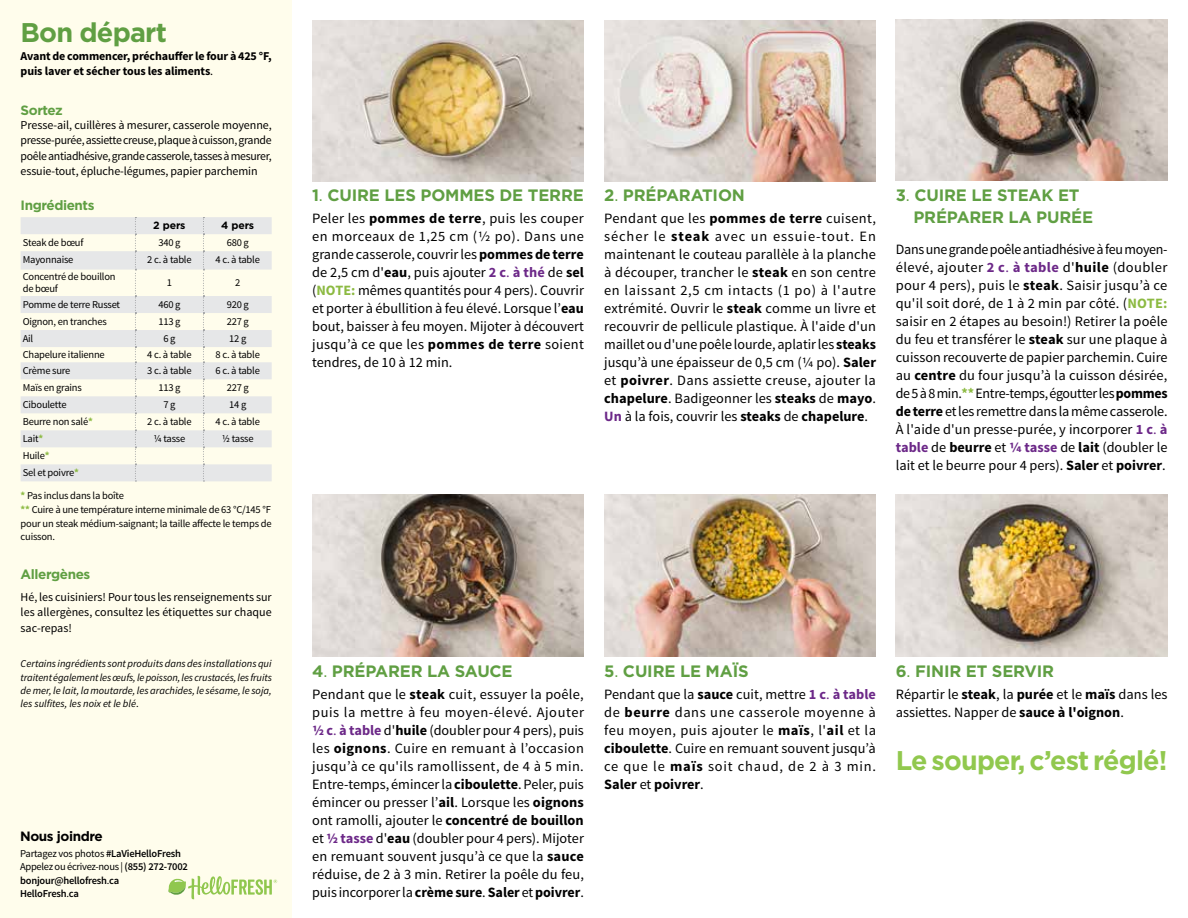
<style>
.page{position:relative;width:1188px;height:918px;background:#fff}
.page>*{position:absolute;margin:0;border:0;box-sizing:border-box;transform-origin:0 0}
.t1{font:700 27px "Gotham";letter-spacing:-.03em;color:#91c84e}
.t2{font:700 27px "Gotham";letter-spacing:-.03em;color:#609f43}
.t3{font:700 16.5px/22.2px "Gotham";letter-spacing:-.01em;color:#609f43}
.t4{font:14.25px/18px "Source Sans Pro";color:#000;text-align:justify}
.t5{font:700 13.5px "Gotham";letter-spacing:-.03em;color:#609f43}
.t6{font:700 13.5px "Gotham";letter-spacing:-.03em;color:#000}
.t7{font:12px/15.3px "Source Sans Pro";letter-spacing:-.01em;color:#000;text-align:justify}
.t8{font:700 12px/15.3px "Source Sans Pro";letter-spacing:-.01em;color:#000}
.t9{font:10.5px/13.6px "Source Sans Pro";letter-spacing:-.02em;color:#000}
.t10{font:italic 10.5px/13.5px "Source Sans Pro";color:#000;text-align:justify}
.t11{font:600 10.5px/13.5px "Source Sans Pro";letter-spacing:-.02em;color:#000}
.t12{font:700 10.5px "Gotham";letter-spacing:-.01em;color:#000}
.s1{font-weight:400}
.s2{font-weight:700;color:#8cba42}
.s3{font-style:normal}
.s4{font-weight:700}
.s5{font-weight:700;color:#6c2888}
.s6{color:#6c2888}
</style>
<div class="page">
<div style="left:0;top:0;width:292px;height:918px;background:#fffdec"></div>
<svg style="left:21px;top:217px;width:251px;height:264px;fill:#eaebe8"></svg>
<svg style="left:203px;top:217px;width:1px;height:265px"></svg>
<svg style="left:135px;top:217px;width:1px;height:265px"></svg>
<svg style="left:168px;top:876px;width:109px;height:23px"></svg>
<img style="left:312px;top:495px;width:272px;height:162px">
<img style="left:604px;top:495px;width:272px;height:162px">
<img style="left:896px;top:495px;width:271px;height:162px">
<img style="left:896px;top:20px;width:272px;height:160px">
<img style="left:604px;top:20px;width:272px;height:161px">
<img style="left:312px;top:20px;width:272px;height:161px">
<h1 class="t2" style="left:21px;top:15px;width:148px">Bon départ</h1>
<p class="t8" style="left:21px;top:49px;width:253px">Avant de commencer, préchauffer le four à 425 °F, puis laver et sécher tous les aliments<span class="s1">.</span></p>
<p class="t5" style="left:21px;top:101px;width:44px">Sortez</p>
<p class="t7" style="left:21px;top:117px;width:253px">Presse-ail, cuillères à mesurer, casserole moyenne, presse-purée, assiette creuse, plaque à cuisson, grande poêle antiadhésive, grande casserole, tasses à mesurer, essuie-tout, épluche-légumes, papier parchemin</p>
<p class="t5" style="left:21px;top:196px;width:75px">Ingrédients</p>
<p class="t12" style="left:153px;top:218px;width:34px">2 pers</p>
<p class="t12" style="left:221px;top:218px;width:34px">4 pers</p>
<p class="t9" style="left:23px;top:236px;width:62px">Steak de bœuf</p>
<p class="t9" style="left:158px;top:236px;width:24px">340 g</p>
<p class="t9" style="left:227px;top:236px;width:24px">680 g</p>
<p class="t9" style="left:23px;top:253px;width:52px">Mayonnaise</p>
<p class="t9" style="left:147px;top:253px;width:46px">2 c. à table</p>
<p class="t9" style="left:216px;top:253px;width:46px">4 c. à table</p>
<p class="t9" style="left:23px;top:270px;width:94px;line-height:12px">Concentré de bouillon de bœuf</p>
<p class="t9" style="left:167px;top:276px;width:7px">1</p>
<p class="t9" style="left:235px;top:276px;width:7px">2</p>
<p class="t9" style="left:23px;top:297px;width:99px">Pomme de terre Russet</p>
<p class="t9" style="left:158px;top:297px;width:24px">460 g</p>
<p class="t9" style="left:227px;top:297px;width:24px">920 g</p>
<p class="t9" style="left:23px;top:314px;width:86px">Oignon, en tranches</p>
<p class="t9" style="left:158px;top:314px;width:24px">113 g</p>
<p class="t9" style="left:227px;top:314px;width:24px">227 g</p>
<p class="t9" style="left:23px;top:331px;width:12px">Ail</p>
<p class="t9" style="left:163px;top:331px;width:14px">6 g</p>
<p class="t9" style="left:229px;top:331px;width:19px">12 g</p>
<p class="t9" style="left:23px;top:348px;width:84px">Chapelure italienne</p>
<p class="t9" style="left:147px;top:348px;width:46px">4 c. à table</p>
<p class="t9" style="left:216px;top:348px;width:46px">8 c. à table</p>
<p class="t9" style="left:23px;top:364px;width:49px">Crème sure</p>
<p class="t9" style="left:147px;top:364px;width:46px">3 c. à table</p>
<p class="t9" style="left:216px;top:364px;width:46px">6 c. à table</p>
<p class="t9" style="left:23px;top:381px;width:61px">Maïs en grains</p>
<p class="t9" style="left:158px;top:381px;width:24px">113 g</p>
<p class="t9" style="left:227px;top:381px;width:24px">227 g</p>
<p class="t9" style="left:23px;top:398px;width:45px">Ciboulette</p>
<p class="t9" style="left:163px;top:398px;width:14px">7 g</p>
<p class="t9" style="left:229px;top:398px;width:19px">14 g</p>
<p class="t9" style="left:23px;top:415px;width:72px">Beurre non salé<span class="s2">*</span></p>
<p class="t9" style="left:147px;top:415px;width:46px">2 c. à table</p>
<p class="t9" style="left:216px;top:415px;width:46px">4 c. à table</p>
<p class="t9" style="left:23px;top:432px;width:22px">Lait<span class="s2">*</span></p>
<p class="t9" style="left:154px;top:432px;width:33px">1/4 tasse</p>
<p class="t9" style="left:222px;top:432px;width:33px">1/2 tasse</p>
<p class="t9" style="left:23px;top:447px;width:58px;line-height:17px">Huile<span class="s2">*<br></span>Sel et poivre<span class="s2">*</span></p>
<p class="t9" style="left:21px;top:489px;width:253px"><span class="s2">*</span> Pas inclus dans la boîte<br><span class="s2">**</span> Cuire à une température interne minimale de 63 °C/145 °F pour un steak médium-saignant; la taille affecte le temps de cuisson.</p>
<p class="t5" style="left:21px;top:565px;width:71px">Allergènes</p>
<p class="t7" style="left:21px;top:590px;width:253px">Hé, les cuisiniers! Pour tous les renseignements sur les allergènes, consultez les étiquettes sur chaque sac-repas!</p>
<p class="t10" style="left:21px;top:657px;width:253px">Certains ingrédients sont produits dans des installations qui traitent également les œufs, le poisson, les crustacés, les fruits de mer, le lait, la moutarde, les arachides, le sésame, le soja, les sulfites, les noix et le blé<span class="s3">.</span></p>
<p class="t6" style="left:20px;top:827px;width:84px">Nous joindre</p>
<p class="t11" style="left:20px;top:847px;width:169px"><span class="s1">Partagez vos photos</span> #LaVieHelloFresh<br><span class="s1">Appelez ou écrivez-nous |</span> (855) 272-7002 bonjour@hellofresh<span class="s1">.</span>ca<br>HelloFresh<span class="s1">.</span>ca</p>
<p class="t3" style="left:312px;top:184px;width:273px">1<span class="s1">.</span> CUIRE LES POMMES DE TERRE</p>
<p class="t4" style="left:312px;top:209px;width:273px">Peler les <span class="s4">pommes de terre</span>, puis les couper en morceaux de 1,25 cm (1/2 po). Dans une grande casserole, couvrir les <span class="s4">pommes de terre </span>de 2,5 cm d'<span class="s4">eau</span>, puis ajouter <span class="s5">2 c</span><span class="s6">.</span> <span class="s5">à thé</span> de <span class="s4">sel </span>(<span class="s2">NOTE:</span> mêmes quantités pour 4 pers). Couvrir et porter à ébullition à feu élevé. Lorsque l’<span class="s4">eau </span>bout, baisser à feu moyen. Mijoter à découvert jusqu’à ce que les <span class="s4">pommes de terre</span> soient tendres, de 10 à 12 min.</p>
<p class="t3" style="left:604px;top:184px;width:142px">2<span class="s1">.</span> PRÉPARATION</p>
<p class="t4" style="left:604px;top:209px;width:273px">Pendant que les <span class="s4">pommes de terre</span> cuisent, sécher le <span class="s4">steak</span> avec un essuie-tout. En maintenant le couteau parallèle à la planche à découper, trancher le <span class="s4">steak</span> en son centre en laissant 2,5 cm intacts (1 po) à l'autre extrémité. Ouvrir le <span class="s4">steak</span> comme un livre et recouvrir de pellicule plastique. À l'aide d'un maillet ou d'une poêle lourde, aplatir les <span class="s4">steaks </span>jusqu’à une épaisseur de 0,5 cm (1/4 po). <span class="s4">Saler </span>et <span class="s4">poivrer</span>. Dans assiette creuse, ajouter la <span class="s4">chapelure</span>. Badigeonner les <span class="s4">steaks</span> de <span class="s4">mayo</span>.<br><span class="s5">Un</span> à la fois, couvrir les <span class="s4">steaks</span> de <span class="s4">chapelure</span>.</p>
<p class="t3" style="left:913px;top:184px;width:181px;text-indent:-18px">3<span class="s1">.</span> CUIRE LE STEAK ET<br>PRÉPARER LA PURÉE</p>
<p class="t4" style="left:896px;top:240px;width:273px">Dans une grande poêle antiadhésive à feu moyen&shy;élevé, ajouter <span class="s5">2 c</span><span class="s6">.</span> <span class="s5">à table</span> d'<span class="s4">huile</span> (doubler pour 4 pers), puis le <span class="s4">steak</span>. Saisir jusqu’à ce qu'il soit doré, de 1 à 2 min par côté. (<span class="s2">NOTE: </span>saisir en 2 étapes au besoin!) Retirer la poêle du feu et transférer le <span class="s4">steak</span> sur une plaque à cuisson recouverte de papier parchemin. Cuire au <span class="s4">centre</span> du four jusqu’à la cuisson désirée, de 5 à8 min.<span class="s2">**</span> Entre-temps, égoutter les <span class="s4">pommes de terre</span> et les remettre dans la même casserole.<br>À l'aide d'un presse-purée, y incorporer <span class="s5">1 c</span><span class="s6">.</span> <span class="s5">à table</span> de <span class="s4">beurre</span> et <span class="s5">1/4 tasse</span> de <span class="s4">lait</span> (doubler le lait et le beurre pour 4 pers). <span class="s4">Saler</span> et <span class="s4">poivrer</span>.</p>
<p class="t3" style="left:312px;top:660px;width:202px">4<span class="s1">.</span> PRÉPARER LA SAUCE</p>
<p class="t4" style="left:312px;top:686px;width:273px">Pendant que le <span class="s4">steak</span> cuit, essuyer la poêle, puis la mettre à feu moyen-élevé. Ajouter <span class="s5">1/2 c</span><span class="s6">.</span> <span class="s5">à table</span> d'<span class="s4">huile</span> (doubler pour 4 pers), puis les <span class="s4">oignons</span>. Cuire en remuant à l’occasion jusqu’à ce qu'ils ramollissent, de 4 à 5 min.<br>Entre-temps, émincer la <span class="s4">ciboulette</span>. Peler, puis émincer ou presser l’<span class="s4">ail</span>. Lorsque les <span class="s4">oignons </span>ont ramolli, ajouter le <span class="s4">concentré de bouillon </span>et <span class="s5">1/2 tasse</span> d'<span class="s4">eau</span> (doubler pour 4 pers). Mijoter en remuant souvent jusqu’à ce que la <span class="s4">sauce </span>réduise, de 2 à 3 min. Retirer la poêle du feu, puis incorporer la <span class="s4">crème sure</span>. <span class="s4">Saler</span> et <span class="s4">poivrer</span>.</p>
<p class="t3" style="left:604px;top:660px;width:146px">5<span class="s1">.</span> CUIRE LE MAÏS</p>
<p class="t4" style="left:604px;top:686px;width:273px">Pendant que la <span class="s4">sauce</span> cuit, mettre <span class="s5">1 c</span><span class="s6">.</span> <span class="s5">à table </span>de <span class="s4">beurre</span> dans une casserole moyenne à feu moyen, puis ajouter le <span class="s4">maïs</span>, l'<span class="s4">ail</span> et la <span class="s4">ciboulette</span>. Cuire en remuant souvent jusqu’à ce que le <span class="s4">maïs</span> soit chaud, de 2 à 3 min.<br><span class="s4">Saler</span> et <span class="s4">poivrer</span>.</p>
<p class="t3" style="left:896px;top:660px;width:160px">6<span class="s1">.</span> FINIR ET SERVIR</p>
<p class="t4" style="left:896px;top:686px;width:273px">Répartir le <span class="s4">steak</span>, la <span class="s4">purée</span> et le <span class="s4">maïs</span> dans les assiettes. Napper de <span class="s4">sauce à l'oignon</span>.</p>
<h1 class="t1" style="left:896px;top:742px;width:273px">Le souper, c’est réglé!</h1>
</div>
